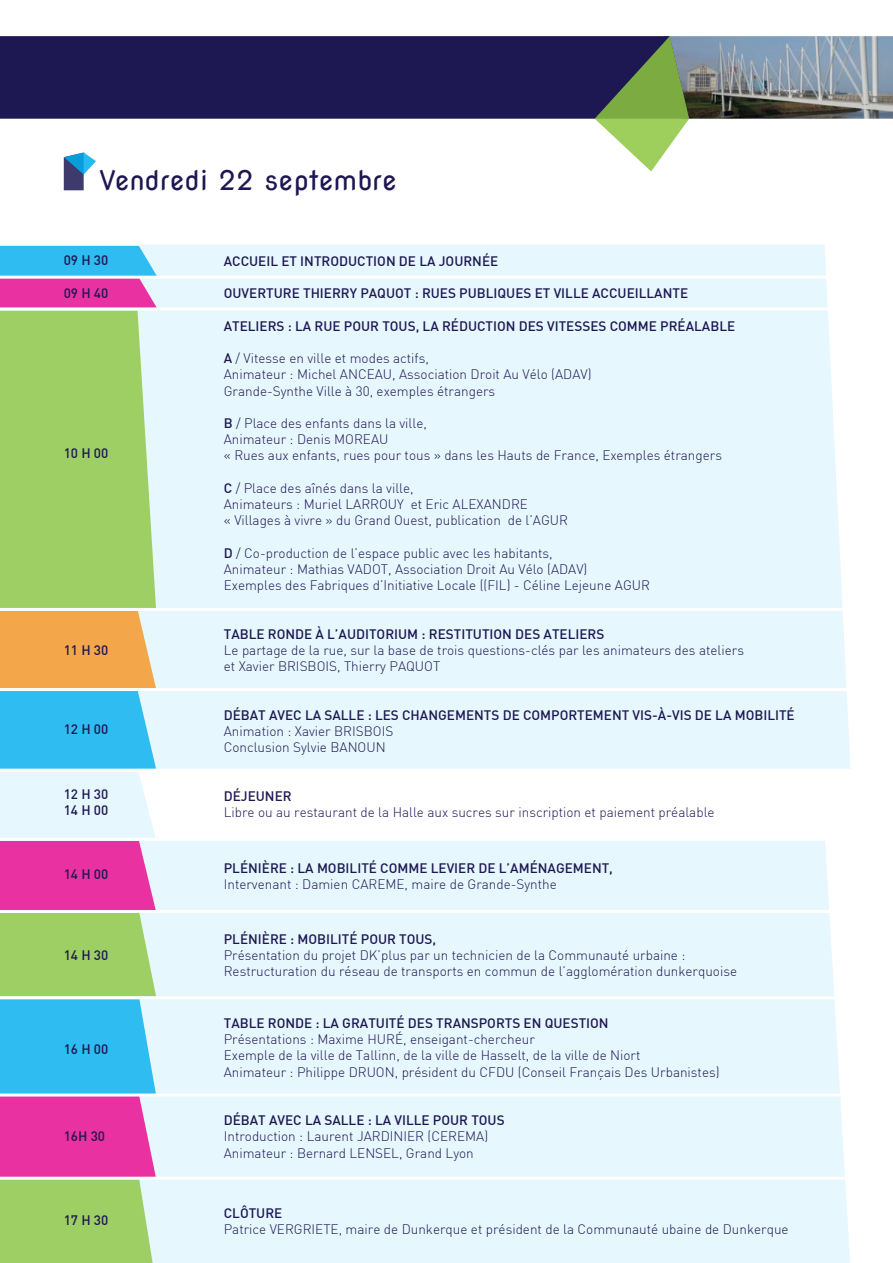
<style>
.page{position:relative;width:893px;height:1263px;background:#fff}
.page>*{position:absolute;margin:0;border:0;box-sizing:border-box;transform-origin:0 0}
.t1{font:27px "Nova Round";color:#1d1752}
.t2{font:300 13.5px/16.2px "DIN";color:#1d1752}
.t3{font:500 13.5px/16.2px "DIN";color:#1d1752}
.s1{font-weight:500}
</style>
<div class="page">
<img style="left:689px;top:36px;width:204px;height:83px">
<div style="left:0;top:244px;width:850px;height:525px;background:#e6f7fd"></div>
<div style="left:156px;top:841px;width:694px;height:422px;background:#e6f7fd"></div>
<svg style="left:0;top:246px;width:158px;height:61px;background:#8f80cd"></svg>
<div style="left:0;top:310px;width:156px;height:298px;background:#9ecf65"></div>
<svg style="left:0;top:611px;width:156px;height:652px;background:#a5a6a8"></svg>
<svg style="left:64px;top:152px;width:32px;height:38px"></svg>
<div style="left:0;top:36px;width:595px;height:83px;background:#1d1752"></div>
<svg style="left:595px;top:36px;width:94px;height:135px"></svg>
<hr style="left:0;top:276px;width:853px;height:3px;background:#fff">
<hr style="left:0;top:307px;width:861px;height:3px;background:#fff">
<hr style="left:0;top:910px;width:892px;height:3px;background:#fff">
<hr style="left:0;top:838px;width:893px;height:3px;background:#fff">
<hr style="left:0;top:608px;width:892px;height:3px;background:#fff">
<hr style="left:0;top:688px;width:892px;height:3px;background:#fff">
<hr style="left:0;top:769px;width:892px;height:3px;background:#fff">
<hr style="left:0;top:996px;width:892px;height:3px;background:#fff">
<hr style="left:0;top:1177px;width:892px;height:3px;background:#fff">
<hr style="left:0;top:1093px;width:893px;height:3px;background:#fff">
<h1 class="t1" style="left:100px;top:164px;width:299px">Vendredi 22 septembre</h1>
<p class="t3" style="left:64px;top:251px;width:46px">09 H 30</p>
<p class="t3" style="left:64px;top:284px;width:46px">09 H 40</p>
<p class="t3" style="left:64px;top:444px;width:46px">10 H 00</p>
<p class="t3" style="left:64px;top:642px;width:46px">11 H 30</p>
<p class="t3" style="left:64px;top:721px;width:46px">12 H 00</p>
<p class="t3" style="left:64px;top:785px;width:46px">12 H 30<br>14 H 00</p>
<p class="t3" style="left:64px;top:865px;width:46px">14 H 00</p>
<p class="t3" style="left:64px;top:946px;width:46px">14 H 30</p>
<p class="t3" style="left:64px;top:1040px;width:46px">16 H 00</p>
<p class="t3" style="left:64px;top:1128px;width:43px">16H 30</p>
<p class="t3" style="left:64px;top:1211px;width:46px">17 H 30</p>
<p class="t3" style="left:224px;top:252px;width:18px">ACCUE</p>
<p class="t3" style="left:266px;top:252px;width:82px">IL ET INTRODUCT</p>
<p class="t3" style="left:373px;top:252px;width:125px">ION DE LA JOURNÉE</p>
<p class="t3" style="left:224px;top:285px;width:10px">OUVERTURE</p>
<p class="t3" style="left:303px;top:285px;width:30px">THIERR</p>
<p class="t3" style="left:350px;top:285px;width:90px">Y PAQUOT : RUES</p>
<p class="t3" style="left:459px;top:285px;width:56px">PUBLIQUES</p>
<p class="t3" style="left:535px;top:285px;width:39px">ET VILLE</p>
<p class="t3" style="left:592px;top:285px;width:10px">ACCUE</p>
<p class="t3" style="left:635px;top:285px;width:46px">ILLANTE</p>
<p class="t3" style="left:224px;top:317px;width:9px">ATEL</p>
<p class="t3" style="left:256px;top:317px;width:13px">IERS</p>
<p class="t3" style="left:288px;top:317px;width:36px">: LA RUE</p>
<p class="t3" style="left:344px;top:317px;width:125px">POUR TOUS, LA RÉDUCT</p>
<p class="t3" style="left:493px;top:317px;width:35px">ION DES</p>
<p class="t3" style="left:547px;top:317px;width:21px">VITESSES</p>
<p class="t3" style="left:610px;top:317px;width:28px">COMME</p>
<p class="t3" style="left:660px;top:317px;width:67px">PRÉALABLE</p>
<p class="t2" style="left:224px;top:350px;width:369px"><span class="s1">A</span> / Vitesse en ville et modes actifs,<br>Animateur : Michel ANCEAU, Association Droit Au Vélo (ADAV)<br>Grande-Synthe Ville à 30, exemples étrangers</p>
<p class="t2" style="left:224px;top:415px;width:500px"><span class="s1">B</span> / Place des enfants dans la ville,<br>Animateur : Denis MOREAU<br>« Rues aux enfants, rues pour tous » dans les Hauts de France, Exemples étrangers</p>
<p class="t2" style="left:224px;top:480px;width:346px"><span class="s1">C</span> / Place des aînés dans la ville,<br>Animateurs : Muriel LARROUY et Eric ALEXANDRE<br>« Villages à vivre » du Grand Ouest, publication de l’AGUR</p>
<p class="t2" style="left:224px;top:544px;width:330px"><span class="s1">D</span> / Co-production de l’espace public avec les habitants,<br>Animateur : Mathias Vadot</p>
<p class="t2" style="left:224px;top:561px;width:428px;text-indent:164px">, Association Droit Au Vélo (ADAV)<br>Exemples des Fabriques d’Initiative Locale ((FIL) - Céline Lejeune AGUR</p>
<p class="t3" style="left:224px;top:625px;width:125px">TABLE RONDE À L’AUD</p>
<p class="t3" style="left:365px;top:625px;width:73px">ITORIUM : REST</p>
<p class="t3" style="left:461px;top:625px;width:63px">ITUTION DES</p>
<p class="t3" style="left:544px;top:625px;width:9px">ATEL</p>
<p class="t3" style="left:575px;top:625px;width:13px">IERS</p>
<p class="t2" style="left:224px;top:642px;width:522px">Le partage de la rue, sur la base de trois questions-clés par les animateurs des ateliers et Xavier BRISBOIS, Thierry PAQUOT</p>
<p class="t3" style="left:224px;top:706px;width:55px">DÉBAT AVEC</p>
<p class="t3" style="left:305px;top:706px;width:29px">LA SALLE</p>
<p class="t3" style="left:368px;top:706px;width:16px">: LES</p>
<p class="t3" style="left:402px;top:706px;width:10px">CHA</p>
<p class="t3" style="left:428px;top:706px;width:28px">NGEME</p>
<p class="t3" style="left:474px;top:706px;width:104px">NTS DE COMPORTEME</p>
<p class="t3" style="left:612px;top:706px;width:184px">NT VIS-À-VIS DE LA MOBILITÉ</p>
<p class="t2" style="left:224px;top:723px;width:171px">Animation : Xavier BRISBOIS<br>Conclusion Sylvie BANOUN</p>
<p class="t3" style="left:224px;top:787px;width:60px">DÉJEUNER</p>
<p class="t2" style="left:224px;top:804px;width:492px">Libre ou au restaurant de la Halle aux sucres sur inscription et paiement préalable</p>
<p class="t3" style="left:224px;top:859px;width:185px">PLÉNIÈRE : LA MOBILITÉ COMME</p>
<p class="t3" style="left:431px;top:859px;width:144px">LEVIER DE L’AM ÉNAGEME</p>
<p class="t3" style="left:592px;top:859px;width:22px">NT,</p>
<p class="t2" style="left:224px;top:876px;width:335px">Intervenant : Damien CAREME, maire de Grande-Synthe</p>
<p class="t3" style="left:224px;top:930px;width:214px">PLÉNIÈRE : MOBILITÉ POUR TOUS,</p>
<p class="t2" style="left:224px;top:947px;width:515px">Présentation du projet DK’plus par un technicien de la Communauté urbaine :<br>Restructuration du réseau de transports en commun de l’agglomération dunkerquoise</p>
<p class="t3" style="left:224px;top:1014px;width:137px">TABLE RONDE : LA GRATU</p>
<p class="t3" style="left:385px;top:1014px;width:32px">ITÉ DES</p>
<p class="t3" style="left:436px;top:1014px;width:69px">TRANSPORTS</p>
<p class="t3" style="left:524px;top:1014px;width:39px">EN QUEST</p>
<p class="t3" style="left:586px;top:1014px;width:24px">ION</p>
<p class="t2" style="left:224px;top:1031px;width:497px">Présentations : Maxime HURé, enseigant-chercheur<br>Exemple de la ville de Tallinn, de la ville de Hasselt, de la ville de Niort<br>Animateur : Philippe DRUON, président du CFDU (Conseil Français Des Urbanistes)</p>
<p class="t3" style="left:224px;top:1112px;width:55px">DÉBAT AVEC</p>
<p class="t3" style="left:305px;top:1112px;width:29px">LA SALLE</p>
<p class="t3" style="left:368px;top:1112px;width:47px">: LA VILLE</p>
<p class="t3" style="left:433px;top:1112px;width:64px">POUR TOUS</p>
<p class="t2" style="left:224px;top:1128px;width:266px">Introduction : Laurent JARDINIER (CEREMA)<br>Animateur : Bernard LENSEL, Grand Lyon</p>
<p class="t3" style="left:224px;top:1205px;width:35px">CLÔTURE</p>
<p class="t2" style="left:224px;top:1221px;width:566px">Patrice VERGRIETE, maire de Dunkerque et président de la Communauté ubaine de Dunkerque</p>
</div>
